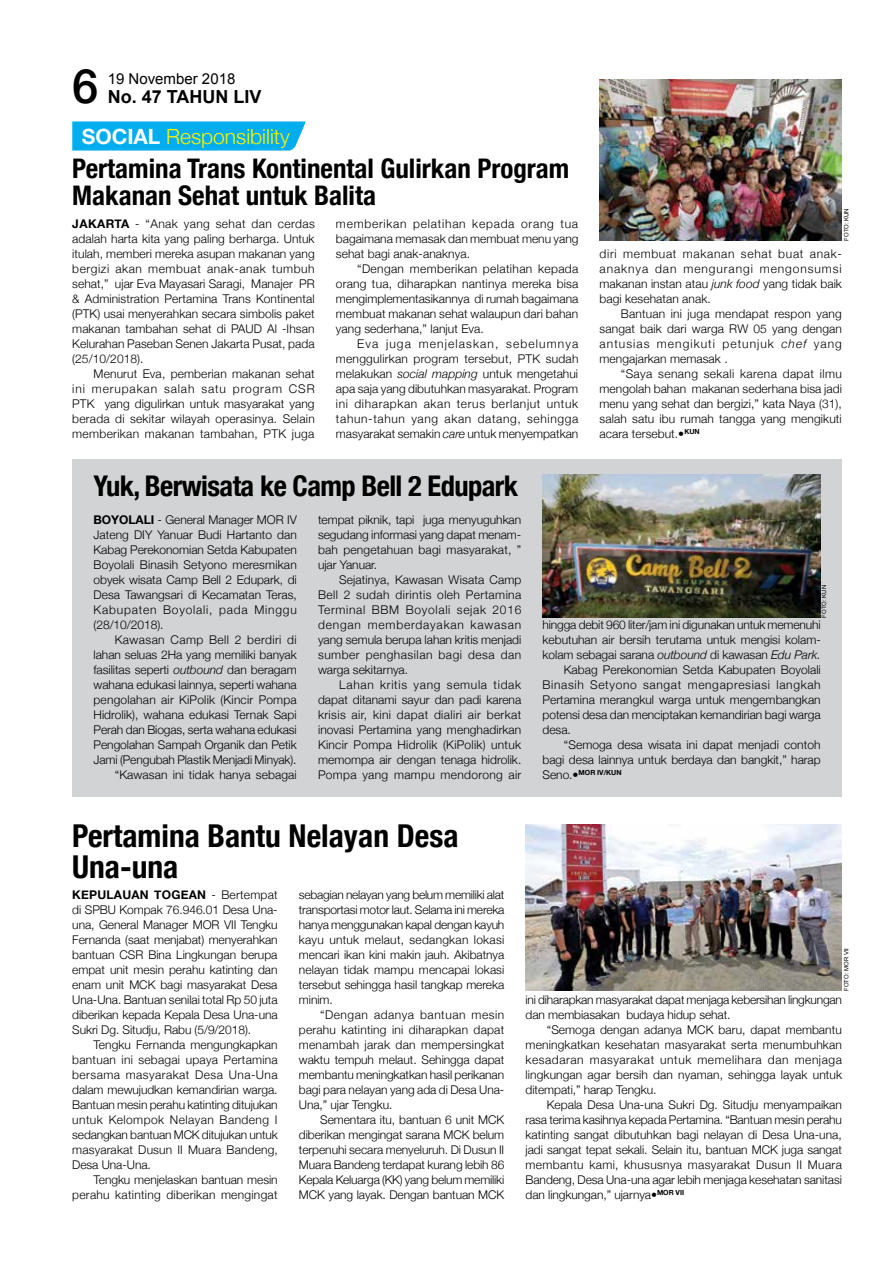
<style>
.page{position:relative;width:893px;height:1263px;background:#fff}
.page>*{position:absolute;margin:0;border:0;box-sizing:border-box;transform-origin:0 0}
.t1{font:500 47.25px "Helvetica Neue";color:#000}
.t2{font:700 condensed 31.5px/31.5px "Helvetica Neue";color:#000}
.t3{font:700 condensed 28.5px "Helvetica Neue";letter-spacing:-.02em;color:#000}
.t4{font:700 condensed 27px/27px "Helvetica Neue";color:#000}
.t5{font:300 21px "Helvetica Neue";color:#fff200}
.t6{font:700 18px "Arial";color:#000}
.t7{font:15px "Arial";color:#000}
.t8{font:300 12px/15px "Helvetica Neue";color:#000;text-align:justify}
.t9{font:300 12px/15px "Helvetica Neue";letter-spacing:.025em;color:#000;text-align:right}
.t10{font:300 12px "Helvetica Neue";letter-spacing:.055em;color:#000}
.t11{font:700 7.05px "Helvetica Neue";color:#000}
.t12{font:6px "Arial";color:#000}
.s1{font-weight:700;color:#fff}
.s2{font-weight:700}
.s3{font-style:italic}
.s4{font-weight:300;font-size:12px}
</style>
<div class="page">
<svg style="left:72px;top:121px;width:234px;height:30px;background:#0fb2ef"></svg>
<div style="left:72px;top:459px;width:770px;height:338px;background:#d1d3d4"></div>
<img style="left:526px;top:825px;width:316px;height:166px">
<img style="left:600px;top:79px;width:242px;height:162px">
<img style="left:543px;top:475px;width:278px;height:143px">
<h1 class="t1" style="left:72px;top:49px;width:28px">6</h1>
<p class="t7" style="left:108px;top:69px;width:129px">19 November 2018</p>
<h3 class="t6" style="left:108px;top:85px;width:155px">No. 47 TAHUN LIV</h3>
<h3 class="t5" style="left:82px;top:120px;width:210px"><span class="s1">SOCIAL</span> Responsibility</h3>
<h3 class="t4" style="left:72px;top:153px;width:498px">Pertamina Trans Kontinental Gulirkan Program<br>Makanan Sehat untuk Balita</h3>
<p class="t8" style="left:72px;top:215px;width:244px"><span class="s2">JAKARTA</span> - “Anak yang sehat dan cerdas adalah harta kita yang paling berharga. Untuk itulah, memberi mereka asupan makanan yang bergizi akan membuat anak-anak tumbuh sehat,” ujar Eva Mayasari Saragi, Manajer PR &amp; Administration Pertamina Trans Kontinental (PTK) usai menyerahkan secara simbolis paket makanan tambahan sehat di PAUD Al -Ihsan Kelurahan Paseban Senen Jakarta Pusat, pada (25/10/2018).</p>
<p class="t8" style="left:72px;top:365px;width:244px;text-indent:21px">Menurut Eva, pemberian makanan sehat ini merupakan salah satu program CSR PTK yang digulirkan untuk masyarakat yang berada di sekitar wilayah operasinya. Selain memberikan makanan tambahan, PTK juga</p>
<p class="t8" style="left:336px;top:215px;width:244px">memberikan pelatihan kepada orang tua bagaimana memasak dan membuat menu yang sehat bagi anak-anaknya.</p>
<p class="t8" style="left:336px;top:260px;width:244px;text-indent:21px">“Dengan memberikan pelatihan kepada orang tua, diharapkan nantinya mereka bisa mengimplementasikannya di rumah bagaimana membuat makanan sehat walaupun dari bahan yang sederhana,” lanjut Eva.</p>
<p class="t8" style="left:336px;top:335px;width:244px;text-indent:21px">Eva juga menjelaskan, sebelumnya menggulirkan program tersebut, PTK sudah melakukan <span class="s3">social mapping</span> untuk mengetahui apa saja yang dibutuhkan masyarakat. Program ini diharapkan akan terus berlanjut untuk tahun-tahun yang akan datang, sehingga masyarakat semakin <span class="s3">care</span> untuk menyempatkan</p>
<h3 class="t3" style="left:94px;top:462px;width:426px">Yuk, Berwisata ke Camp Bell 2 Edupark</h3>
<p class="t12" style="left:842px;top:241px;width:34px;rotate:-90deg">foto: kun</p>
<p class="t8" style="left:600px;top:245px;width:244px">diri membuat makanan sehat buat anak&shy;anaknya dan mengurangi mengonsumsi makanan instan atau <span class="s3">junk food</span> yang tidak baik bagi kesehatan anak.</p>
<p class="t8" style="left:600px;top:305px;width:244px;text-indent:21px">Bantuan ini juga mendapat respon yang sangat baik dari warga RW 05 yang dengan antusias mengikuti petunjuk <span class="s3">chef</span> yang mengajarkan memasak .</p>
<p class="t8" style="left:600px;top:365px;width:244px;text-indent:21px">“Saya senang sekali karena dapat ilmu mengolah bahan makanan sederhana bisa jadi menu yang sehat dan bergizi,” kata Naya (31), salah satu ibu rumah tangga yang mengikuti acara tersebut.•<sup>KUN</sup></p>
<p class="t8" style="left:94px;top:512px;width:205px"><span class="s2">BOYOLALI</span> - General Manager MOR IV Jateng DIY Yanuar Budi Hartanto dan Kabag Perekonomian Setda Kabupaten Boyolali Binasih Setyono meresmikan obyek wisata Camp Bell 2 Edupark, di Desa Tawangsari di Kecamatan Teras, Kabupaten Boyolali, pada Minggu (28/10/2018).</p>
<p class="t8" style="left:94px;top:632px;width:205px;text-align:right">Kawasan Camp Bell 2 berdiri di lahan seluas 2Ha yang memiliki banyak fasilitas seperti <span class="s3">outbound</span> dan beragam wahana edukasi lainnya, seperti wahana pengolahan air KiPolik (Kincir Pompa Hidrolik), wahana edukasi Ternak Sapi Perah dan Biogas, serta wahana edukasi Pengolahan Sampah Organik dan Petik Jami (Pengubah Plastik Menjadi Minyak). “Kawasan ini tidak hanya sebagai</p>
<p class="t8" style="left:318px;top:512px;width:205px">tempat piknik, tapi juga menyuguhkan segudang informasi yang dapat menam&shy;bah pengetahuan bagi masyarakat, ” ujar Yanuar.</p>
<p class="t8" style="left:318px;top:572px;width:205px;text-indent:21px">Sejatinya, Kawasan Wisata Camp Bell 2 sudah dirintis oleh Pertamina Terminal BBM Boyolali sejak 2016 dengan memberdayakan kawasan yang semula berupa lahan kritis menjadi sumber penghasilan bagi desa dan warga sekitarnya.</p>
<p class="t8" style="left:318px;top:677px;width:205px;text-indent:21px">Lahan kritis yang semula tidak dapat ditanami sayur dan padi karena krisis air, kini dapat dialiri air berkat inovasi Pertamina yang menghadirkan Kincir Pompa Hidrolik (KiPolik) untuk memompa air dengan tenaga hidrolik.<br>Pompa yang mampu mendorong air</p>
<h2 class="t2" style="left:72px;top:818px;width:388px">Pertamina Bantu Nelayan Desa<br>Una-una</h2>
<p class="t12" style="left:820px;top:618px;width:34px;rotate:-90deg">foto: kun</p>
<p class="t8" style="left:543px;top:617px;width:280px">hingga debit 960 liter/jam ini digunakan untuk memenuhi</p>
<p class="t8" style="left:543px;top:632px;width:280px">kebutuhan air bersih terutama untuk mengisi kolam-</p>
<p class="t8" style="left:543px;top:647px;width:280px">kolam sebagai sarana <span class="s3">outbound</span> di kawasan <span class="s3">Edu Park.</span></p>
<p class="t8" style="left:564px;top:662px;width:259px">Kabag Perekonomian Setda Kabupaten Boyolali</p>
<p class="t10" style="left:543px;top:675px;width:280px">Binasih Setyono sangat mengapresiasi langkah</p>
<p class="t8" style="left:543px;top:692px;width:280px">Pertamina merangkul warga untuk mengembangkan</p>
<p class="t8" style="left:543px;top:707px;width:280px">potensi desa dan menciptakan kemandirian bagi warga</p>
<p class="t8" style="left:543px;top:722px;width:30px">desa.</p>
<p class="t8" style="left:564px;top:737px;width:258px">“Semoga desa wisata ini dapat menjadi contoh</p>
<p class="t8" style="left:543px;top:752px;width:280px">bagi desa lainnya untuk berdaya dan bangkit,” harap</p>
<p class="t11" style="left:543px;top:767px;width:80px"><span class="s4">Seno.•</span>MOR IV/KUN</p>
<p class="t8" style="left:72px;top:887px;width:207px"><span class="s2">KEPULAUAN TOGEAN</span> - Bertempat di SPBU Kompak 76.946.01 Desa Una&shy;una, General Manager MOR VII Tengku Fernanda (saat menjabat) menyerahkan bantuan CSR Bina Lingkungan berupa empat unit mesin perahu katinting dan enam unit MCK bagi masyarakat Desa Una-Una. Bantuan senilai total Rp 50 juta diberikan kepada Kepala Desa Una-una Sukri Dg. Situdju, Rabu (5/9/2018).</p>
<p class="t8" style="left:72px;top:1037px;width:207px;text-indent:21px">Tengku Fernanda mengungkapkan bantuan ini sebagai upaya Pertamina bersama masyarakat Desa Una-Una dalam mewujudkan kemandirian warga.<br>Bantuan mesin perahu katinting ditujukan untuk Kelompok Nelayan Bandeng I sedangkan bantuan MCK ditujukan untuk masyarakat Dusun II Muara Bandeng, Desa Una-Una.</p>
<p class="t9" style="left:72px;top:1172px;width:207px">Tengku menjelaskan bantuan mesin perahu katinting diberikan mengingat</p>
<p class="t8" style="left:299px;top:887px;width:207px">sebagian nelayan yang belum memiliki alat transportasi motor laut. Selama ini mereka hanya menggunakan kapal dengan kayuh kayu untuk melaut, sedangkan lokasi mencari ikan kini makin jauh. Akibatnya nelayan tidak mampu mencapai lokasi tersebut sehingga hasil tangkap mereka minim.</p>
<p class="t8" style="left:299px;top:1007px;width:207px;text-indent:21px">“Dengan adanya bantuan mesin perahu katinting ini diharapkan dapat menambah jarak dan mempersingkat waktu tempuh melaut. Sehingga dapat membantu meningkatkan hasil perikanan bagi para nelayan yang ada di Desa Una-Una,” ujar Tengku.</p>
<p class="t8" style="left:299px;top:1112px;width:207px;text-indent:21px">Sementara itu, bantuan 6 unit MCK diberikan mengingat sarana MCK belum terpenuhi secara menyeluruh. Di Dusun II Muara Bandeng terdapat kurang lebih 86<br>Kepala Keluarga (KK) yang belum memiliki MCK yang layak. Dengan bantuan MCK</p>
<p class="t12" style="left:842px;top:991px;width:44px;rotate:-90deg">foto: mor vii</p>
<p class="t8" style="left:526px;top:992px;width:318px">ini diharapkan masyarakat dapat menjaga kebersihan lingkungan dan membiasakan budaya hidup sehat.</p>
<p class="t8" style="left:526px;top:1022px;width:318px;text-indent:21px">“Semoga dengan adanya MCK baru, dapat membantu meningkatkan kesehatan masyarakat serta menumbuhkan kesadaran masyarakat untuk memelihara dan menjaga lingkungan agar bersih dan nyaman, sehingga layak untuk ditempati,” harap Tengku.</p>
<p class="t8" style="left:526px;top:1097px;width:318px;text-indent:21px">Kepala Desa Una-una Sukri Dg. Situdju menyampaikan rasa terima kasihnya kepada Pertamina. “Bantuan mesin perahu katinting sangat dibutuhkan bagi nelayan di Desa Una-una, jadi sangat tepat sekali. Selain itu, bantuan MCK juga sangat membantu kami, khususnya masyarakat Dusun II Muara Bandeng, Desa Una-una agar lebih menjaga kesehatan sanitasi dan lingkungan,” ujarnya•<sup>MOR</sup> <sup>VII</sup></p>
</div>
